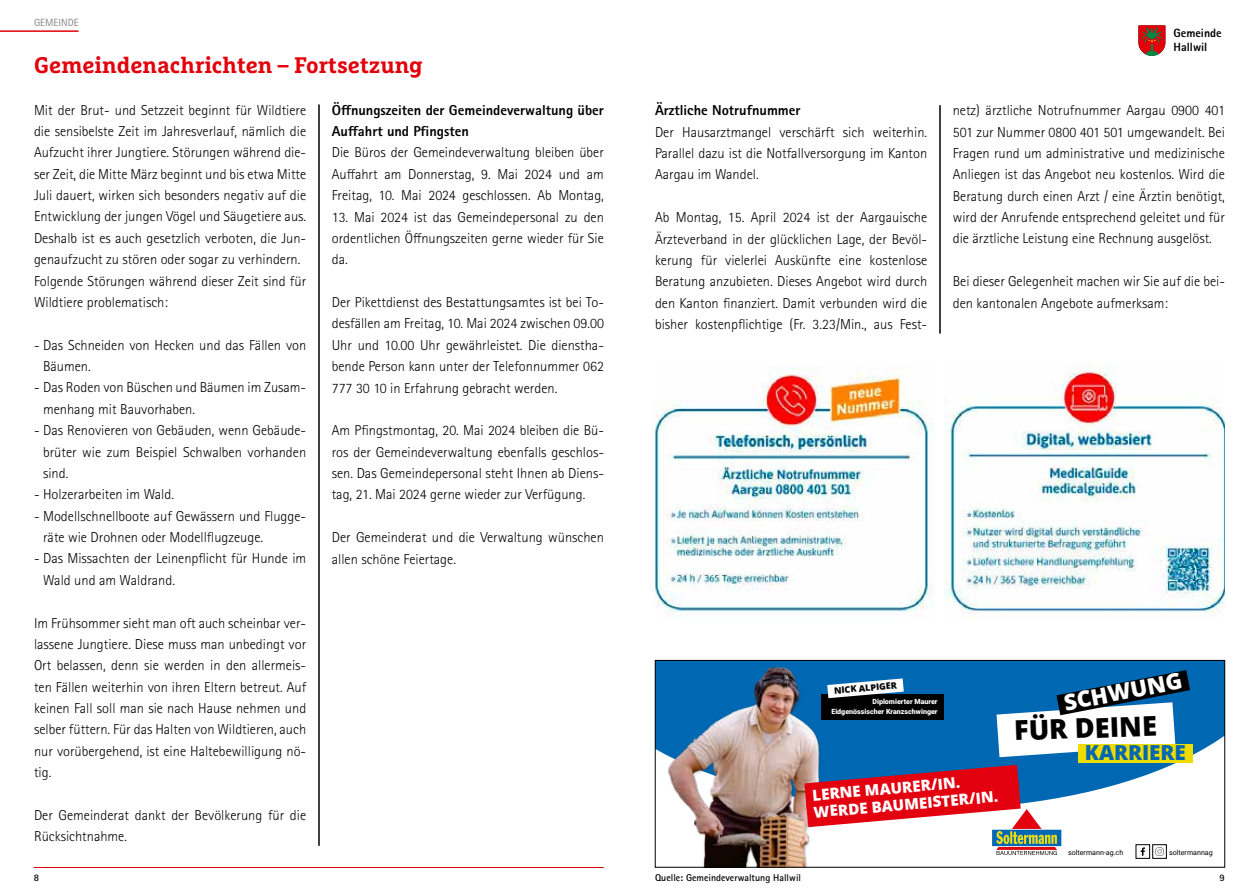
<style>
.page{position:relative;width:1259px;height:893px;background:#fff}
.page>*{position:absolute;margin:0;border:0;box-sizing:border-box;transform-origin:0 0}
.t1{font:800 27.3px "Open Sans";color:#000}
.t2{font:700 22.5px "Marselis Slab Pro";color:#e3000b}
.t3{font:800 22.35px "Open Sans";color:#fff}
.t4{font:800 20.7px "Open Sans";color:#0068b2}
.t5{font:17.1px "Calibri";color:#000}
.t6{font:800 15.3px/17.2px "Open Sans";color:#fff}
.t7{font:300 14.4px/21.3px "Rotis Sans Serif Std";color:#000;text-align:justify}
.t8{font:800 14.4px/21.3px "Rotis Sans Serif Std";color:#000}
.t9{font:800 12px/14.4px "Rotis Sans Serif Std";color:#000}
.t10{font:10.5px "Rotis Sans Serif Std";color:#868786}
.t11{font:700 9.9px "Rotis Sans Serif Std";color:#000}
.t12{font:800 9px "Open Sans";color:#000}
.t13{font:900 7.05px/10.1px "Roboto";color:#fff;text-align:right}
.t14{font:7.05px "Roboto";color:#000}
</style>
<div class="page">
<hr style="left:0;top:30px;width:79px;height:2px;background:#e3000b">
<hr style="left:34px;top:867px;width:570px;height:1px;background:#e3000b">
<svg style="left:1138px;top:26px;width:27px;height:30px"></svg>
<hr style="left:319px;top:105px;width:1px;height:741px;background:#000">
<hr style="left:939px;top:105px;width:1px;height:229px;background:#000">
<img style="left:655px;top:366px;width:279px;height:252px">
<img style="left:944px;top:363px;width:281px;height:255px">
<svg style="left:657px;top:662px;width:566px;height:136px;fill:#0068b2"></svg>
<img style="left:664px;top:666px;width:163px;height:199px">
<div style="left:822px;top:694px;width:122px;height:16px;background:#000"></div>
<div style="left:822px;top:704px;width:122px;height:16px;background:#000"></div>
<svg style="left:827px;top:678px;width:77px;height:20px"></svg>
<div style="left:1078px;top:744px;width:114px;height:18px;background:#eedb00"></div>
<svg style="left:996px;top:670px;width:194px;height:87px"></svg>
<svg style="left:804px;top:765px;width:257px;height:90px"></svg>
<svg style="left:1140px;top:847px;width:5px;height:9px"></svg>
<svg style="left:1155px;top:848px;width:8px;height:8px"></svg>
<div style="left:1152px;top:844px;width:14px;height:14px;border:1px solid #000"></div>
<div style="left:655px;top:660px;width:570px;height:207px;border:1px solid #000"></div>
<p class="t10" style="left:34px;top:16px;width:46px">GEMEINDE</p>
<h2 class="t2" style="left:34px;top:51px;width:390px">Gemeindenachrichten – Fortsetzung</h2>
<p class="t7" style="left:34px;top:99px;width:274px;text-align:left">Mit der Brut- und Setzzeit beginnt für Wildtiere die sensibelste Zeit im Jahresverlauf, nämlich die Aufzucht ihrer Jungtiere. Störungen während die&shy;ser Zeit, die Mitte März beginnt und bis etwa Mitte Juli dauert, wirken sich besonders negativ auf die Entwicklung der jungen Vögel und Säugetiere aus.<br>Deshalb ist es auch gesetzlich verboten, die Jun&shy;genaufzucht zu stören oder sogar zu verhindern.<br>Folgende Störungen während dieser Zeit sind für Wildtiere problematisch:</p>
<p class="t7" style="left:43px;top:334px;width:265px;text-indent:-9px">- Das Schneiden von Hecken und das Fällen von<br>Bäumen.</p>
<p class="t7" style="left:43px;top:377px;width:265px;text-indent:-9px">- Das Roden von Büschen und Bäumen im Zusam&shy;menhang mit Bauvorhaben.</p>
<p class="t7" style="left:43px;top:420px;width:265px;text-indent:-9px">- Das Renovieren von Gebäuden, wenn Gebäude&shy;brüter wie zum Beispiel Schwalben vorhanden sind.</p>
<p class="t7" style="left:34px;top:484px;width:141px">- Holzerarbeiten im Wald.</p>
<p class="t7" style="left:43px;top:505px;width:265px;text-indent:-9px">- Modellschnellboote auf Gewässern und Flugge&shy;räte wie Drohnen oder Modellflugzeuge.</p>
<p class="t7" style="left:43px;top:548px;width:265px;text-indent:-9px">- Das Missachten der Leinenpflicht für Hunde im<br>Wald und am Waldrand.</p>
<p class="t7" style="left:34px;top:612px;width:274px">Im Frühsommer sieht man oft auch scheinbar ver&shy;lassene Jungtiere. Diese muss man unbedingt vor Ort belassen, denn sie werden in den allermeis&shy;ten Fällen weiterhin von ihren Eltern betreut. Auf keinen Fall soll man sie nach Hause nehmen und selber füttern. Für das Halten von Wildtieren, auch nur vorübergehend, ist eine Haltebewilligung nö&shy;tig.</p>
<p class="t7" style="left:34px;top:805px;width:274px">Der Gemeinderat dankt der Bevölkerung für die<br>Rücksichtnahme.</p>
<p class="t8" style="left:332px;top:99px;width:274px">Öffnungszeiten der Gemeindeverwaltung über<br>Auffahrt und Pfingsten</p>
<p class="t7" style="left:332px;top:142px;width:274px">Die Büros der Gemeindeverwaltung bleiben über Auffahrt am Donnerstag, 9. Mai 2024 und am Freitag, 10. Mai 2024 geschlossen. Ab Montag,</p>
<p class="t7" style="left:332px;top:206px;width:274px">13. Mai 2024 ist das Gemeindepersonal zu den ordentlichen Öffnungszeiten gerne wieder für Sie da.</p>
<p class="t7" style="left:332px;top:292px;width:274px">Der Pikettdienst des Bestattungsamtes ist bei To&shy;desfällen am Freitag, 10. Mai 2024 zwischen 09.00<br>Uhr und 10.00 Uhr gewährleistet. Die dienstha&shy;bende Person kann unter der Telefonnummer 062<br>777 30 10 in Erfahrung gebracht werden.</p>
<p class="t7" style="left:332px;top:420px;width:274px">Am Pfingstmontag, 20. Mai 2024 bleiben die Bü&shy;ros der Gemeindeverwaltung ebenfalls geschlos&shy;sen. Das Gemeindepersonal steht Ihnen ab Diens&shy;tag, 21. Mai 2024 gerne wieder zur Verfügung.</p>
<p class="t7" style="left:332px;top:527px;width:274px">Der Gemeinderat und die Verwaltung wünschen allen schöne Feiertage.</p>
<p class="t9" style="left:1173px;top:26px;width:50px">Gemeinde<br>Hallwil</p>
<p class="t5" style="left:648px;top:91px;width:605px">Der Hausarztmangel verschärft sich weiterhin. Parallel dazu ist die Notfallversorgung im</p>
<p class="t8" style="left:655px;top:100px;width:147px">Ärztliche Notrufnummer</p>
<p class="t7" style="left:655px;top:121px;width:274px">Der Hausarztmangel verschärft sich weiterhin.<br>Parallel dazu ist die Notfallversorgung im Kanton Aargau im Wandel.</p>
<p class="t7" style="left:655px;top:207px;width:274px">Ab Montag, 15. April 2024 ist der Aargauische Ärzteverband in der glücklichen Lage, der Bevöl&shy;kerung für vielerlei Auskünfte eine kostenlose Beratung anzubieten. Dieses Angebot wird durch den Kanton finanziert. Damit verbunden wird die bisher kostenpflichtige (Fr. 3.23/Min., aus Fest-</p>
<p class="t7" style="left:952px;top:100px;width:274px">netz) ärztliche Notrufnummer Aargau 0900 401<br>501 zur Nummer 0800 401 501 umgewandelt. Bei Fragen rund um administrative und medizinische Anliegen ist das Angebot neu kostenlos. Wird die Beratung durch einen Arzt / eine Ärztin benötigt, wird der Anrufende entsprechend geleitet und für die ärztliche Leistung eine Rechnung ausgelöst.</p>
<p class="t7" style="left:952px;top:271px;width:274px">Bei dieser Gelegenheit machen wir Sie auf die bei&shy;den kantonalen Angebote aufmerksam:</p>
<p class="t12" style="left:833px;top:685px;width:64px;rotate:-5deg">NICK ALPIGER</p>
<p class="t13" style="left:831px;top:696px;width:108px">Diplomierter Maurer<br>Eidgenössischer Kranzschwinger</p>
<p class="t6" style="left:811px;top:787px;width:186px;rotate:-5deg">LERNE MAURER/IN.<br>WERDE BAUMEISTER/IN.</p>
<h3 class="t3" style="left:1061px;top:690px;width:121px;rotate:-11deg">SCHWUNG</h3>
<h1 class="t1" style="left:1013px;top:715px;width:144px;rotate:-2deg">FÜR DEINE</h1>
<h3 class="t4" style="left:1085px;top:740px;width:103px">KARRIERE</h3>
<p class="t14" style="left:1068px;top:847px;width:57px">soltermann-ag.ch</p>
<p class="t14" style="left:1169px;top:847px;width:45px">soltermannag</p>
<p class="t11" style="left:34px;top:871px;width:7px">8</p>
<p class="t11" style="left:655px;top:871px;width:148px">Quelle: Gemeindeverwaltung Hallwil</p>
<p class="t11" style="left:1219px;top:871px;width:7px">9</p>
</div>
